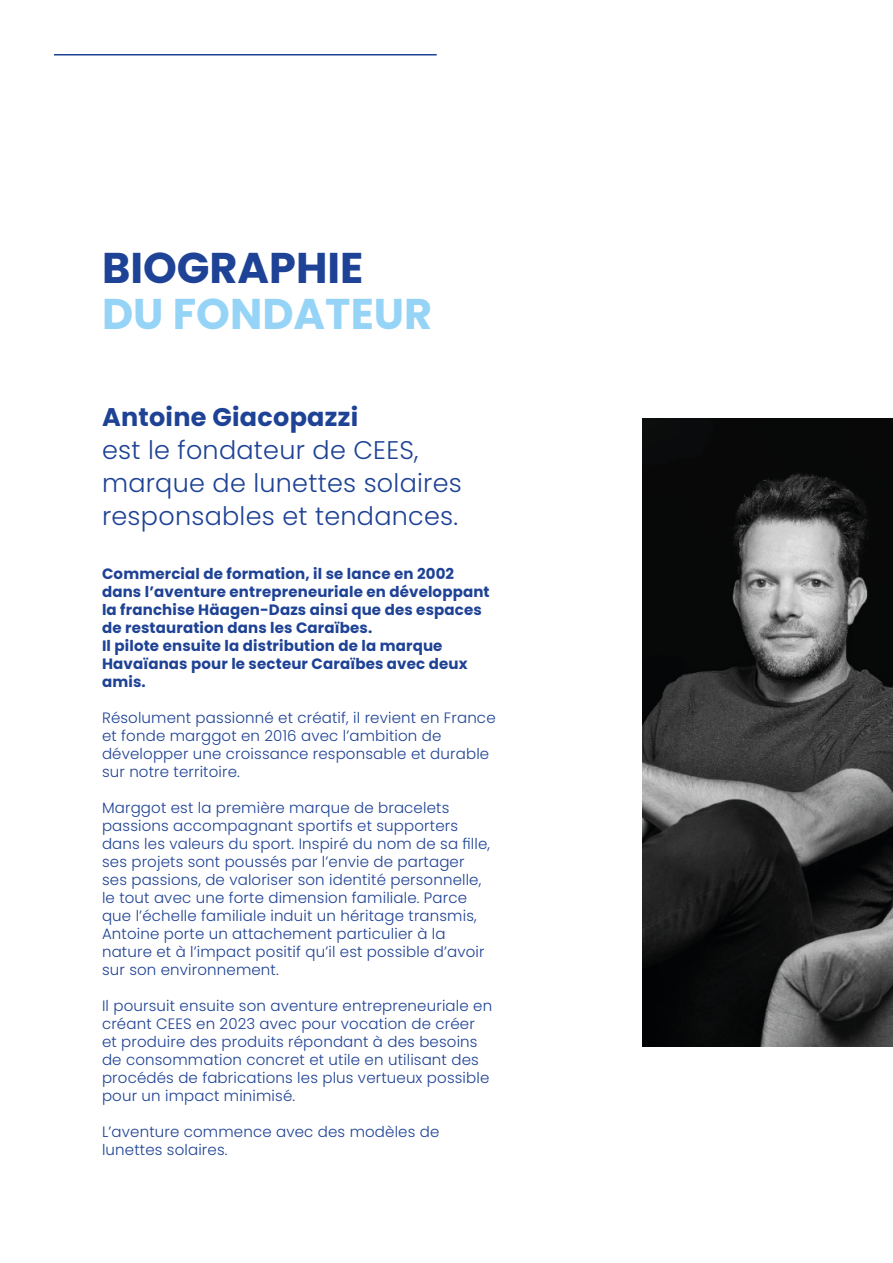
<style>
.page{position:relative;width:893px;height:1263px;background:#fff}
.page>*{position:absolute;margin:0;border:0;box-sizing:border-box;transform-origin:0 0}
.t1{font:700 43.05px "Poppins";color:#95d4f6}
.t2{font:700 43.05px "Poppins";color:#1e4295}
.t3{font:300 25.5px/33px "Poppins";letter-spacing:.01em;color:#1e4295}
.t4{font:700 25.5px "Poppins";letter-spacing:.01em;color:#1e4295}
.t5{font:300 15px/18px "Poppins";letter-spacing:.01em;color:#1e4295}
.t6{font:700 15px/18px "Poppins";letter-spacing:.01em;color:#1e4295}
</style>
<div class="page">
<img style="left:642px;top:419px;width:251px;height:627px">
<hr style="left:54px;top:54px;width:383px;height:2px;background:#1e4295">
<h1 class="t2" style="left:102px;top:243px;width:263px">BIOGRAPHIE</h1>
<h1 class="t1" style="left:102px;top:289px;width:332px">DU FONDATEUR</h1>
<h2 class="t4" style="left:102px;top:402px;width:258px">Antoine Giacopazzi</h2>
<h2 class="t3" style="left:102px;top:433px;width:361px">est le fondateur de CEES, marque de lunettes solaires responsables et tendances.</h2>
<p class="t6" style="left:102px;top:565px;width:389px">Commercial de formation, il se lance en 2002 dans l’aventure entrepreneuriale en développant la franchise Häagen-Dazs ainsi que des espaces de restauration dans les Caraïbes.<br>Il pilote ensuite la distribution de la marque Havaïanas pour le secteur Caraïbes avec deux amis.</p>
<p class="t5" style="left:102px;top:709px;width:395px">Résolument passionné et créatif, il revient en France et fonde marggot en 2016 avec l’ambition de développer une croissance responsable et durable sur notre territoire.</p>
<p class="t5" style="left:102px;top:799px;width:390px">Marggot est la première marque de bracelets passions accompagnant sportifs et supporters dans les valeurs du sport. Inspiré du nom de sa fille, ses projets sont poussés par l’envie de partager ses passions, de valoriser son identité personnelle, le tout avec une forte dimension familiale. Parce que l’échelle familiale induit un héritage transmis, Antoine porte un attachement particulier à la nature et à l’impact positif qu’il est possible d’avoir sur son environnement.</p>
<p class="t5" style="left:102px;top:997px;width:392px">Il poursuit ensuite son aventure entrepreneuriale en créant CEES en 2023 avec pour vocation de créer et produire des produits répondant à des besoins de consommation concret et utile en utilisant des procédés de fabrications les plus vertueux possible pour un impact minimisé.</p>
<p class="t5" style="left:102px;top:1123px;width:339px">L’aventure commence avec des modèles de lunettes solaires.</p>
</div>
